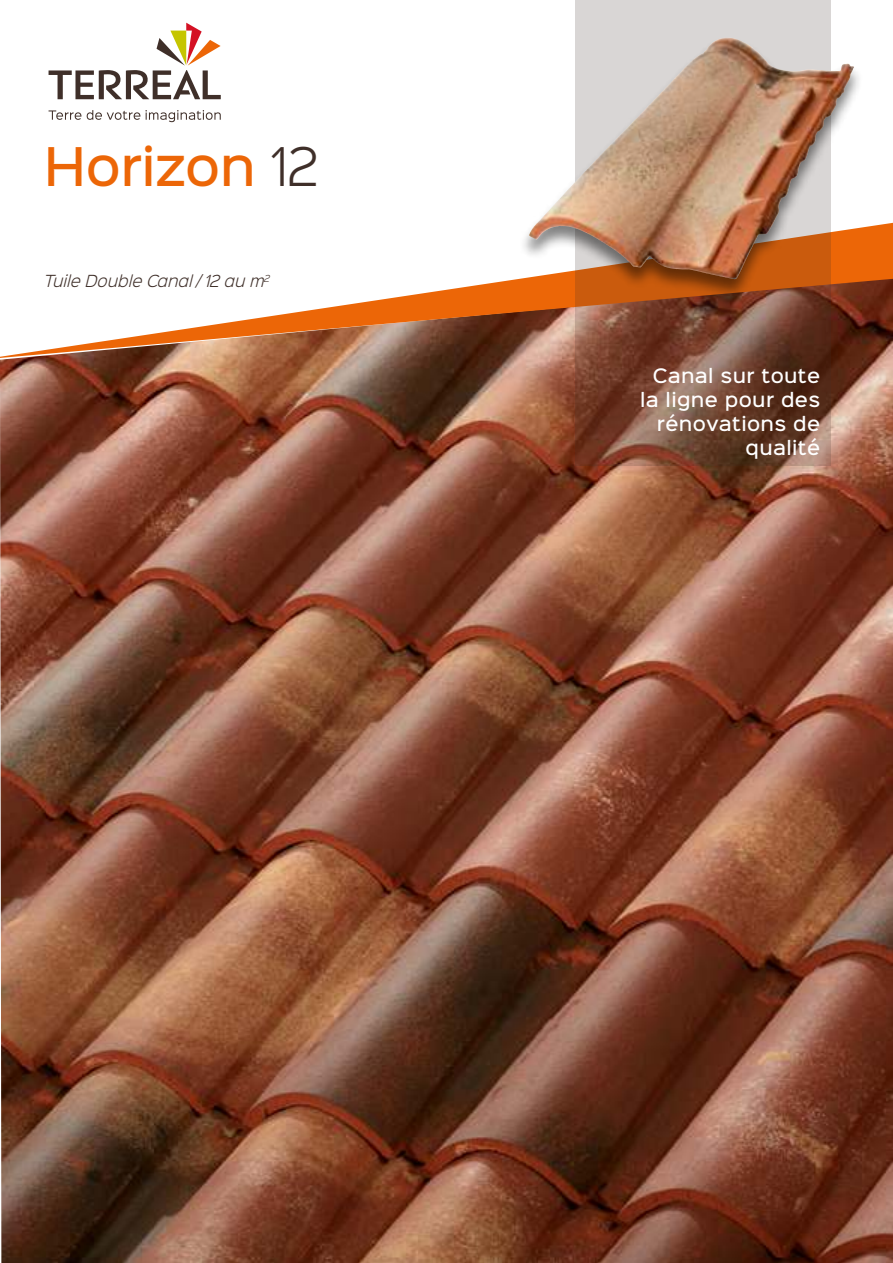
<style>
.page{position:relative;width:893px;height:1263px;background:#fff}
.page>*{position:absolute;margin:0;border:0;box-sizing:border-box;transform-origin:0 0}
.t1{font:500 48px "Sinkin Sans 500";letter-spacing:-.01em;color:#ec6607}
.t2{font:500 18px/24px "Sinkin Sans 500";letter-spacing:.02em;color:#fff;text-align:right}
.t3{font:italic 300 15px "Sinkin Sans 300";letter-spacing:.005em;color:#3f2f29}
.s1{font-family:"Sinkin Sans 300";font-weight:300;color:#3f2f29}
</style>
<div class="page">
<img style="left:0;top:358px;width:893px;height:905px">
<svg style="left:0;top:223px;width:893px;height:135px"></svg>
<svg style="left:576px;top:0;width:255px;height:466px;background:#876152"></svg>
<svg style="left:49px;top:23px;width:172px;height:76px"></svg>
<svg style="left:49px;top:110px;width:32px;height:10px"></svg>
<svg style="left:87px;top:110px;width:134px;height:12px"></svg>
<div style="left:518px;top:37px;width:347px;height:264px;background:#000;opacity:.5"></div>
<img style="left:687px;top:37px;width:40px;height:29px">
<h1 class="t1" style="left:44px;top:144px;width:276px">Horizon <span class="s1">12</span></h1>
<p class="t3" style="left:44px;top:273px;width:227px">Tuile Double Canal / 12 au m<sup>2</sup></p>
<p class="t2" style="left:640px;top:365px;width:182px">Canal sur toute la ligne pour des rénovations de qualité</p>
</div>
